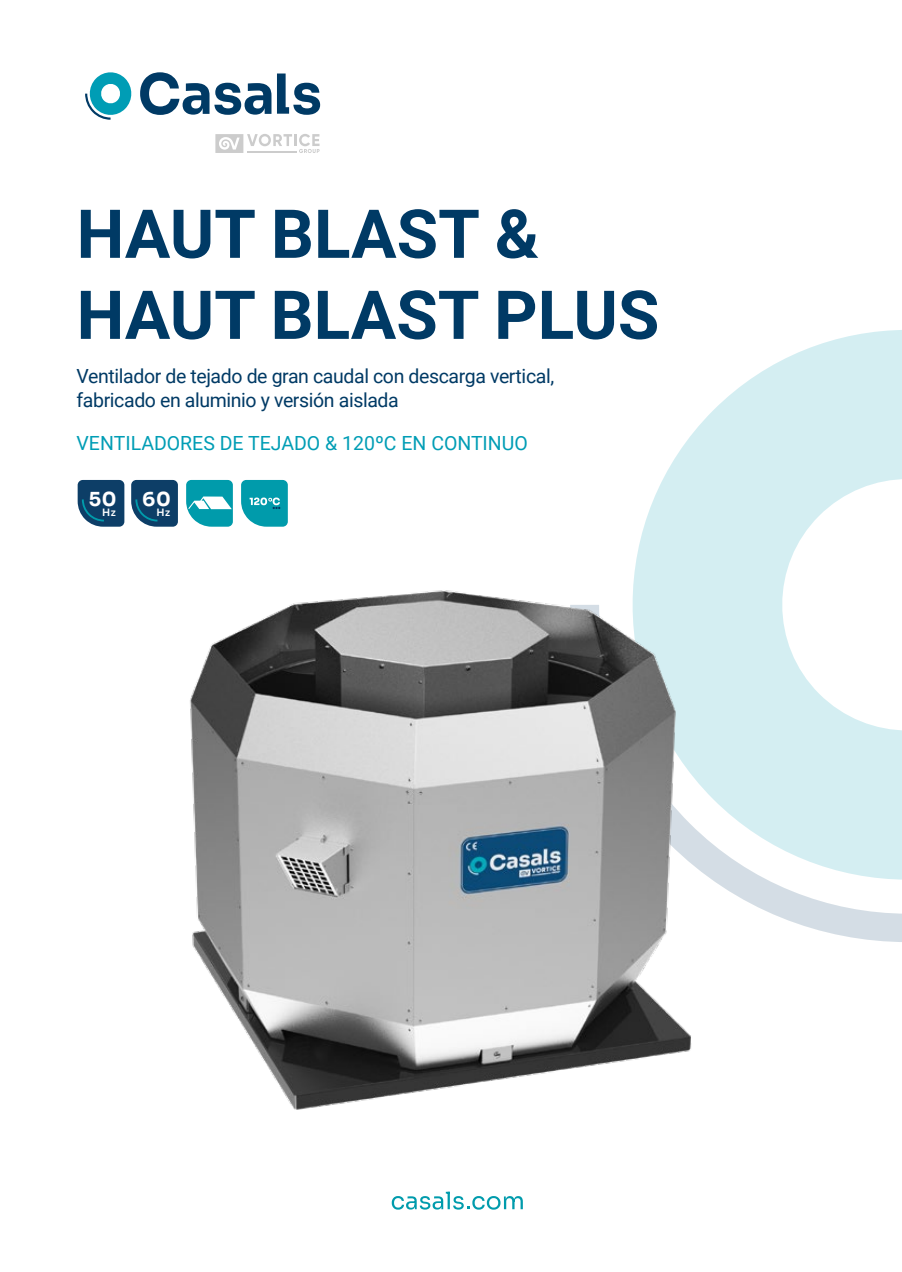
<style>
.page{position:relative;width:902px;height:1272px;background:#fff}
.page>*{position:absolute;margin:0;border:0;box-sizing:border-box;transform-origin:0 0}
.t1{font:700 67.5px/81px "Roboto";color:#003a65}
.t2{font:19.5px/24px "Roboto";letter-spacing:-.02em;color:#003a65}
.t3{font:19.5px "Roboto";color:#009db5}
.t4{font:700 19.35px "Sora";color:#fff}
.t5{font:600 10.2px "Sora";color:#fff}
</style>
<div class="page">
<svg style="left:634px;top:330px;width:267px;height:275px;fill:#d4eef2"></svg>
<svg style="left:703px;top:605px;width:198px;height:337px;fill:#d4eef2"></svg>
<svg style="left:85px;top:72px;width:47px;height:48px"></svg>
<svg style="left:140px;top:72px;width:131px;height:43px"></svg>
<svg style="left:277px;top:73px;width:43px;height:42px"></svg>
<svg style="left:215px;top:134px;width:104px;height:19px"></svg>
<svg style="left:391px;top:1191px;width:132px;height:18px"></svg>
<img style="left:190px;top:580px;width:513px;height:530px">
<svg style="left:78px;top:480px;width:46px;height:46px;background:#1b4c72"></svg>
<svg style="left:131px;top:480px;width:47px;height:46px;background:#1d4e73"></svg>
<svg style="left:186px;top:480px;width:47px;height:46px"></svg>
<svg style="left:241px;top:480px;width:47px;height:46px;background:#1fa6b4"></svg>
<h1 class="t1" style="left:77px;top:191px;width:584px">HAUT BLAST &amp;<br>HAUT BLAST PLUS</h1>
<p class="t2" style="left:77px;top:363px;width:479px">Ventilador de tejado de gran caudal con descarga vertical, fabricado en aluminio y versión aislada</p>
<p class="t3" style="left:77px;top:429px;width:453px">VENTILADORES DE TEJADO &amp; 120ºC EN CONTINUO</p>
<p class="t4" style="left:89px;top:483px;width:29px">50</p>
<p class="t5" style="left:102px;top:504px;width:15px">Hz</p>
<p class="t4" style="left:142px;top:483px;width:30px">60</p>
<p class="t5" style="left:156px;top:504px;width:15px">Hz</p>
</div>
